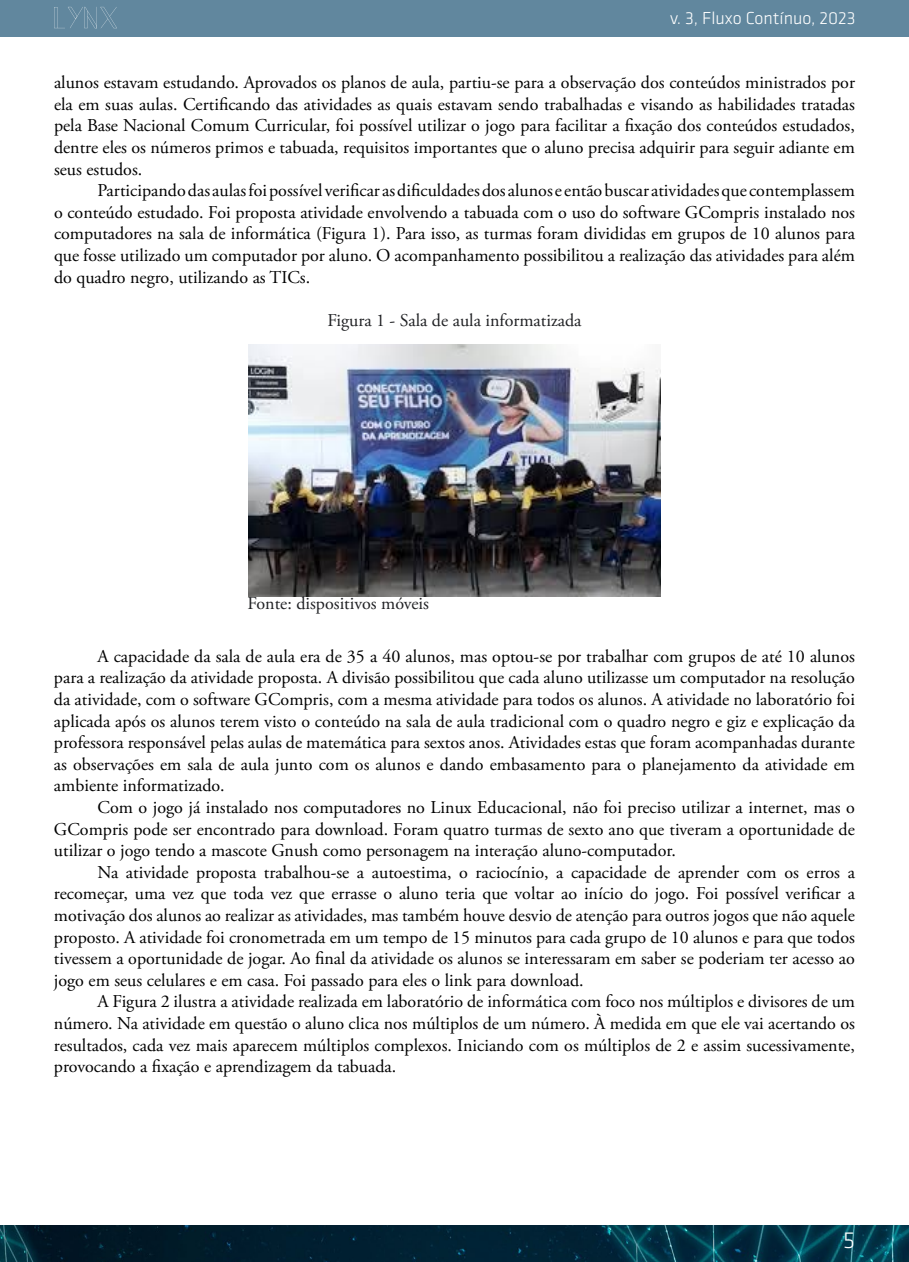
<style>
.page{position:relative;width:909px;height:1262px;background:#fff}
.page>*{position:absolute;margin:0;border:0;box-sizing:border-box;transform-origin:0 0}
.t1{font:300 24px "Klavika";color:#fff}
.t2{font:18px/21.6px "Adobe Garamond Pro";color:#000;text-align:justify}
.t3{font:18px "Adobe Garamond Pro";color:#202124}
.t4{font:300 18px "Klavika";color:#fff}
</style>
<div class="page">
<img style="left:0;top:1225px;width:909px;height:37px">
<div style="left:0;top:0;width:909px;height:36px;background:#61879e"></div>
<svg style="left:54px;top:7px;width:63px;height:22px"></svg>
<img style="left:248px;top:344px;width:413px;height:253px">
<p class="t4" style="left:670px;top:8px;width:187px">v. 3, Fluxo Contínuo, 2023</p>
<p class="t2" style="left:54px;top:72px;width:803px">alunos estavam estudando. Aprovados os planos de aula, partiu-se para a observação dos conteúdos ministrados por ela em suas aulas. Certificando das atividades as quais estavam sendo trabalhadas e visando as habilidades tratadas pela Base Nacional Comum Curricular, foi possível utilizar o jogo para facilitar a fixação dos conteúdos estudados, dentre eles os números primos e tabuada, requisitos importantes que o aluno precisa adquirir para seguir adiante em seus estudos.</p>
<p class="t2" style="left:54px;top:180px;width:803px;text-indent:44px">Participando das aulas foi possível verificar as dificuldades dos alunos e então buscar atividades que contemplassem o conteúdo estudado. Foi proposta atividade envolvendo a tabuada com o uso do software GCompris instalado nos computadores na sala de informática (Figura 1). Para isso, as turmas foram divididas em grupos de 10 alunos para que fosse utilizado um computador por aluno. O acompanhamento possibilitou a realização das atividades para além do quadro negro, utilizando as TICs.</p>
<p class="t3" style="left:327px;top:309px;width:256px">Figura 1 - Sala de aula informatizada</p>
<p class="t3" style="left:247px;top:592px;width:183px">Fonte: dispositivos móveis</p>
<p class="t2" style="left:54px;top:646px;width:803px;text-indent:44px">A capacidade da sala de aula era de 35 a 40 alunos, mas optou-se por trabalhar com grupos de até 10 alunos para a realização da atividade proposta. A divisão possibilitou que cada aluno utilizasse um computador na resolução da atividade, com o software GCompris, com a mesma atividade para todos os alunos. A atividade no laboratório foi aplicada após os alunos terem visto o conteúdo na sala de aula tradicional com o quadro negro e giz e explicação da professora responsável pelas aulas de matemática para sextos anos. Atividades estas que foram acompanhadas durante as observações em sala de aula junto com os alunos e dando embasamento para o planejamento da atividade em ambiente informatizado.</p>
<p class="t2" style="left:54px;top:797px;width:802px;text-indent:44px">Com o jogo já instalado nos computadores no Linux Educacional, não foi preciso utilizar a internet, mas o GCompris pode ser encontrado para download. Foram quatro turmas de sexto ano que tiveram a oportunidade de utilizar o jogo tendo a mascote Gnush como personagem na interação aluno-computador.</p>
<p class="t2" style="left:54px;top:862px;width:803px;text-indent:44px">Na atividade proposta trabalhou-se a autoestima, o raciocínio, a capacidade de aprender com os erros a recomeçar, uma vez que toda vez que errasse o aluno teria que voltar ao início do jogo. Foi possível verificar a motivação dos alunos ao realizar as atividades, mas também houve desvio de atenção para outros jogos que não aquele proposto. A atividade foi cronometrada em um tempo de 15 minutos para cada grupo de 10 alunos e para que todos tivessem a oportunidade de jogar. Ao final da atividade os alunos se interessaram em saber se poderiam ter acesso ao jogo em seus celulares e em casa. Foi passado para eles o link para download.</p>
<p class="t2" style="left:54px;top:991px;width:803px;text-indent:44px">A Figura 2 ilustra a atividade realizada em laboratório de informática com foco nos múltiplos e divisores de um número. Na atividade em questão o aluno clica nos múltiplos de um número. À medida em que ele vai acertando os resultados, cada vez mais aparecem múltiplos complexos. Iniciando com os múltiplos de 2 e assim sucessivamente, provocando a fixação e aprendizagem da tabuada.</p>
<h1 class="t1" style="left:843px;top:1227px;width:13px">5</h1>
</div>
